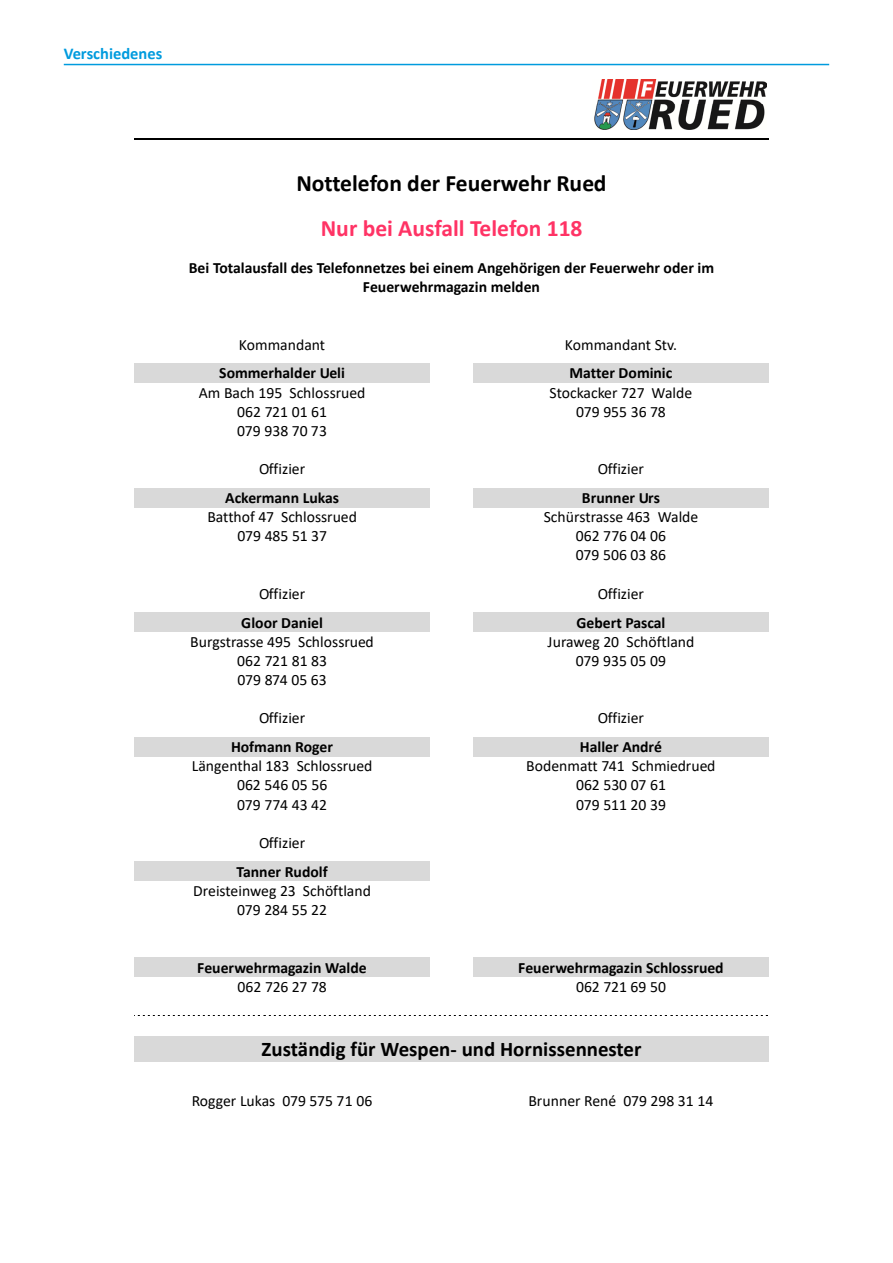
<style>
.page{position:relative;width:893px;height:1263px;background:#fff}
.page>*{position:absolute;margin:0;border:0;box-sizing:border-box;transform-origin:0 0}
.t1{font:700 23.55px "Calibri";color:#000}
.t2{font:700 23.55px "Calibri";color:#ff3365}
.t3{font:700 20.85px "Calibri";color:#000}
.t4{font:700 16.5px "Calibri";color:#009bde}
.t5{font:15.75px/19.2px "Calibri";color:#000;text-align:center}
.t6{font:700 15.75px/19.2px "Calibri";letter-spacing:-.005em;color:#000;text-align:center}
</style>
<div class="page">
<hr style="left:64px;top:64px;width:765px;height:1px;background:#009bde">
<img style="left:594px;top:79px;width:173px;height:51px">
<hr style="left:134px;top:139px;width:635px;height:1px;background:#000">
<div style="left:134px;top:363px;width:296px;height:20px;background:#d9d9d9"></div>
<div style="left:134px;top:488px;width:296px;height:19px;background:#d9d9d9"></div>
<div style="left:134px;top:613px;width:296px;height:19px;background:#d9d9d9"></div>
<div style="left:134px;top:737px;width:296px;height:19px;background:#d9d9d9"></div>
<div style="left:134px;top:862px;width:296px;height:19px;background:#d9d9d9"></div>
<div style="left:134px;top:958px;width:296px;height:19px;background:#d9d9d9"></div>
<div style="left:473px;top:363px;width:296px;height:20px;background:#d9d9d9"></div>
<div style="left:473px;top:488px;width:296px;height:19px;background:#d9d9d9"></div>
<div style="left:473px;top:613px;width:296px;height:19px;background:#d9d9d9"></div>
<div style="left:473px;top:737px;width:296px;height:19px;background:#d9d9d9"></div>
<div style="left:473px;top:958px;width:296px;height:19px;background:#d9d9d9"></div>
<svg style="left:134px;top:1015px;width:634px;height:1px"></svg>
<div style="left:134px;top:1036px;width:635px;height:26px;background:#d9d9d9"></div>
<p class="t4" style="left:64px;top:42px;width:100px">Verschiedenes</p>
<h1 class="t1" style="left:296px;top:167px;width:312px">Nottelefon der Feuerwehr Rued</h1>
<h1 class="t2" style="left:321px;top:211px;width:263px">Nur bei Ausfall Telefon 118</h1>
<p class="t6" style="left:189px;top:258px;width:527px">Bei Totalausfall des Telefonnetzes bei einem Angehörigen der Feuerwehr oder im<br>Feuerwehrmagazin melden</p>
<p class="t5" style="left:239px;top:334px;width:88px">Kommandant</p>
<p class="t6" style="left:219px;top:363px;width:127px">Sommerhalder Ueli</p>
<p class="t5" style="left:199px;top:382px;width:168px">Am Bach 195 Schlossrued<br>062 721 01 61<br>079 938 70 73</p>
<p class="t5" style="left:259px;top:459px;width:48px">Offizier</p>
<p class="t6" style="left:225px;top:488px;width:115px">Ackermann Lukas</p>
<p class="t5" style="left:207px;top:507px;width:151px">Batthof 47 Schlossrued<br>079 485 51 37</p>
<p class="t5" style="left:259px;top:584px;width:48px">Offizier</p>
<p class="t6" style="left:241px;top:612px;width:83px">Gloor Daniel</p>
<p class="t5" style="left:190px;top:631px;width:185px">Burgstrasse 495 Schlossrued<br>062 721 81 83<br>079 874 05 63</p>
<p class="t5" style="left:259px;top:708px;width:48px">Offizier</p>
<p class="t6" style="left:231px;top:737px;width:103px">Hofmann Roger</p>
<p class="t5" style="left:192px;top:756px;width:182px">Längenthal 183 Schlossrued<br>062 546 05 56<br>079 774 43 42</p>
<p class="t5" style="left:259px;top:833px;width:48px">Offizier</p>
<p class="t6" style="left:236px;top:862px;width:93px">Tanner Rudolf</p>
<p class="t5" style="left:193px;top:881px;width:179px">Dreisteinweg 23 Schöftland<br>079 284 55 22</p>
<p class="t6" style="left:197px;top:957px;width:171px">Feuerwehrmagazin Walde</p>
<p class="t5" style="left:238px;top:976px;width:91px">062 726 27 78</p>
<p class="t5" style="left:565px;top:334px;width:114px">Kommandant Stv.</p>
<p class="t6" style="left:570px;top:363px;width:104px">Matter Dominic</p>
<p class="t5" style="left:549px;top:382px;width:144px">Stockacker 727 Walde<br>079 955 36 78</p>
<p class="t5" style="left:598px;top:459px;width:48px">Offizier</p>
<p class="t6" style="left:582px;top:488px;width:80px">Brunner Urs</p>
<p class="t5" style="left:544px;top:507px;width:156px">Schürstrasse 463 Walde<br>062 776 04 06<br>079 506 03 86</p>
<p class="t5" style="left:598px;top:584px;width:48px">Offizier</p>
<p class="t6" style="left:576px;top:612px;width:90px">Gebert Pascal</p>
<p class="t5" style="left:548px;top:631px;width:148px">Juraweg 20 Schöftland<br>079 935 05 09</p>
<p class="t5" style="left:598px;top:708px;width:48px">Offizier</p>
<p class="t6" style="left:580px;top:737px;width:84px">Haller André</p>
<p class="t5" style="left:526px;top:756px;width:191px">Bodenmatt 741 Schmiedrued<br>062 530 07 61<br>079 511 20 39</p>
<p class="t6" style="left:518px;top:957px;width:207px">Feuerwehrmagazin Schlossrued</p>
<p class="t5" style="left:576px;top:976px;width:91px">062 721 69 50</p>
<h2 class="t3" style="left:262px;top:1034px;width:381px">Zuständig für Wespen- und Hornissennester</h2>
<p class="t5" style="left:192px;top:1090px;width:182px">Rogger Lukas 079 575 71 06</p>
<p class="t5" style="left:528px;top:1090px;width:186px">Brunner René 079 298 31 14</p>
</div>
